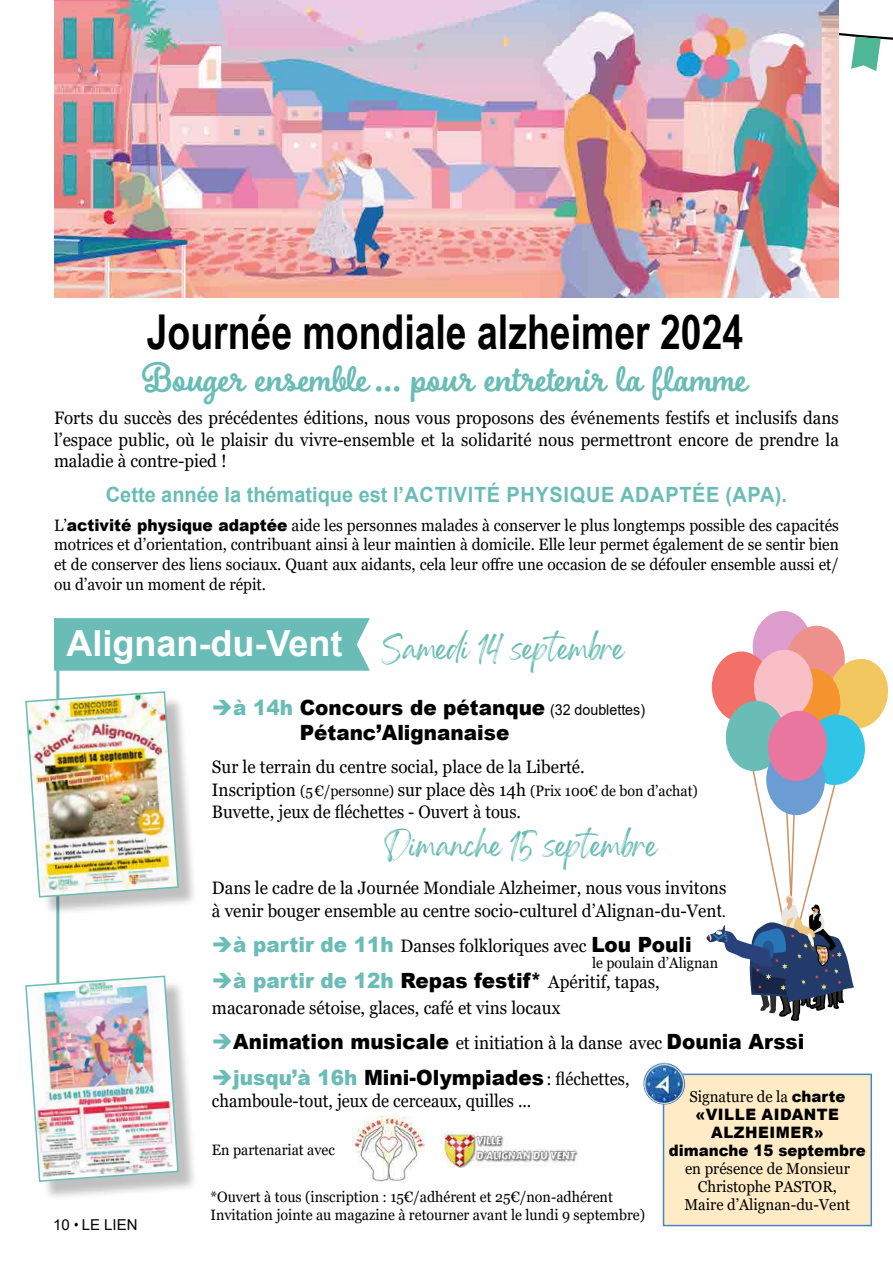
<style>
.page{position:relative;width:893px;height:1263px;background:#fff}
.page>*{position:absolute;margin:0;border:0;box-sizing:border-box;transform-origin:0 0}
.t1{font:700 48px "Arial Narrow";color:#000;scale:.95 1}
.t2{font:700 43.5px "Boucherie Cursive";color:#6abcb6;scale:.95 1}
.t3{font:700 36px "Arial";color:#fff}
.t4{font:22.5px "Gellatio";color:#6abcb6}
.t5{font:900 21px/25.2px "Arial";color:#000;scale:.95 1}
.t6{font:700 21px "Arial";letter-spacing:.02em;color:#6abcb6;scale:.95 1}
.t7{font:18px/22.5px "Georgia";color:#000;scale:.95 1}
.t8{font:18px/21.6px "Georgia";color:#000;text-align:justify;scale:.94 1}
.t9{font:18px "Georgia";color:#000;scale:.92 1}
.t10{font:16.5px/19.8px "Georgia";color:#000;text-align:justify;scale:.94 1}
.t11{font:15.75px/18px "Georgia";color:#000;text-align:center;scale:.95 1}
.t12{font:900 15.75px/18px "Arial";letter-spacing:.025em;color:#000;text-align:center;scale:.95 1}
.t13{font:15px/18px "Georgia";color:#000;scale:.95 1}
.t14{font:15px "Arial";color:#000}
.s1{font-family:"Arial";font-weight:900}
.s2{font-family:"Arial Narrow"}
.s3{color:#6abcb6}
.s4{font-weight:400;font-size:15px}
.s5{font-size:18px}
.s6{font-family:"Arial"}
.s7{font-family:"Arial";font-weight:900;font-size:21px;color:#6abcb6}
.s8{font-family:"Arial";font-weight:900;font-size:21px}
.s9{font-family:"Georgia";font-weight:400;font-size:18px}
</style>
<div class="page">
<svg style="left:839px;top:33px;width:54px;height:38px"></svg>
<img style="left:54px;top:0;width:785px;height:298px">
<div style="left:54px;top:618px;width:316px;height:53px;background:#6abcb6"></div>
<div style="left:663px;top:1074px;width:208px;height:151px;background:#ffecc6"></div>
<div style="left:663px;top:1073px;width:209px;height:153px;border:2px solid #4884c2"></div>
<img style="left:643px;top:1062px;width:42px;height:42px;border-radius:21px">
<svg style="left:706px;top:610px;width:183px;height:581px"></svg>
<hr style="left:56px;top:661px;width:3px;height:505px;background:#6abcb6">
<div style="left:29px;top:695px;width:169px;height:221px;background:#000;opacity:.25"></div>
<img style="left:25px;top:690px;width:155px;height:208px">
<div style="left:29px;top:979px;width:169px;height:222px;background:#000;opacity:.25"></div>
<img style="left:25px;top:975px;width:155px;height:208px">
<img style="left:442px;top:1131px;width:136px;height:36px">
<img style="left:353px;top:1116px;width:72px;height:66px">
<h1 class="t1" style="left:147px;top:295px;width:629px">Journée mondiale alzheimer 2024</h1>
<h2 class="t2" style="left:142px;top:350px;width:639px">Bouger ensemble... pour entretenir la flamme</h2>
<p class="t8" style="left:54px;top:407px;width:836px">Forts du succès des précédentes éditions, nous vous proposons des événements festifs et inclusifs dans l’espace public, où le plaisir du vivre-ensemble et la solidarité nous permettront encore de prendre la maladie à contre-pied !</p>
<p class="t6" style="left:106px;top:480px;width:718px">Cette année la thématique est l’ACTIVITÉ PHYSIQUE ADAPTÉE (APA).</p>
<p class="t10" style="left:54px;top:515px;width:836px">L’<span class="s1">activité physique adaptée</span> aide les personnes malades à conserver le plus longtemps possible des capacités motrices et d’orientation, contribuant ainsi à leur maintien à domicile. Elle leur permet également de se sentir bien et de conserver des liens sociaux. Quant aux aidants, cela leur offre une occasion de se défouler ensemble aussi et/ ou d’avoir un moment de répit.</p>
<h3 class="t3" style="left:66px;top:618px;width:277px">Alignan-du-Vent</h3>
<p class="t4" style="left:382px;top:643px;width:244px">Samedi 14 septembre</p>
<p class="t14" style="left:53px;top:1215px;width:86px">10 <span class="s2">•</span> LE LIEN</p>
<p class="t5" style="left:300px;top:694px;width:365px;text-indent:-88px"><span class="s3">➔à 14h</span> Concours de pétanque <span class="s4">(32 doublettes)<br></span>Pétanc’Alignanaise</p>
<p class="t7" style="left:212px;top:756px;width:394px">Sur le terrain du centre social, place de la Liberté.</p>
<p class="t13" style="left:212px;top:782px;width:513px"><span class="s5">Inscription</span> (5€/personne) <span class="s5">sur place dès 14h</span> (Prix 100€ de bon d’achat)</p>
<p class="t7" style="left:212px;top:801px;width:327px">Buvette, jeux de fléchettes - Ouvert à tous.</p>
<p class="t4" style="left:384px;top:840px;width:274px">Dimanche 15 septembre</p>
<p class="t7" style="left:212px;top:877px;width:543px">Dans le cadre de la Journée Mondiale Alzheimer, nous vous invitons à venir bouger ensemble au centre socio-culturel d’Alignan-du-Ven<span class="s6">t.</span></p>
<p class="t7" style="left:212px;top:935px;width:506px"><span class="s3">➔</span><span class="s7">à partir de 11h</span> Danses folkloriques avec <span class="s8">Lou Pouli</span></p>
<p class="t7" style="left:212px;top:969px;width:473px;line-height:25.5px"><span class="s3">➔</span><span class="s7">à partir de 12h</span> <span class="s8">Repas festif*</span> Apéritif, tapas, macaronade sétoise, glaces, café et vins locaux</p>
<p class="t5" style="left:212px;top:1028px;width:625px"><span class="s3">➔</span>Animation musicale <span class="s9">et initiation à la danse avec</span> Dounia Arssi</p>
<p class="t5" style="left:212px;top:1064px;width:441px"><span class="s3">➔jusqu’à 16h</span> Mini-Olympiades<span class="s9">: fléchettes,</span></p>
<p class="t9" style="left:212px;top:1090px;width:349px">chamboule-tout, jeux de cerceaux, quilles ...</p>
<p class="t13" style="left:592px;top:954px;width:134px">le poulain d’Alignan</p>
<p class="t11" style="left:689px;top:1088px;width:166px">Signature de la <span class="s1">charte</span></p>
<p class="t12" style="left:669px;top:1105px;width:209px">«VILLE AIDANTE<br>ALZHEIMER»<br>dimanche 15 septembre</p>
<p class="t11" style="left:684px;top:1160px;width:176px">en présence de Monsieur<br>Christophe PASTOR,<br>Maire d’Alignan-du-Vent</p>
<p class="t13" style="left:212px;top:1141px;width:131px">En partenariat avec</p>
<p class="t13" style="left:210px;top:1188px;width:459px">*Ouvert à tous (inscription : 15€/adhérent et 25€/non-adhérent<br>Invitation jointe au magazine à retourner avant le lundi 9 septembre)</p>
</div>
